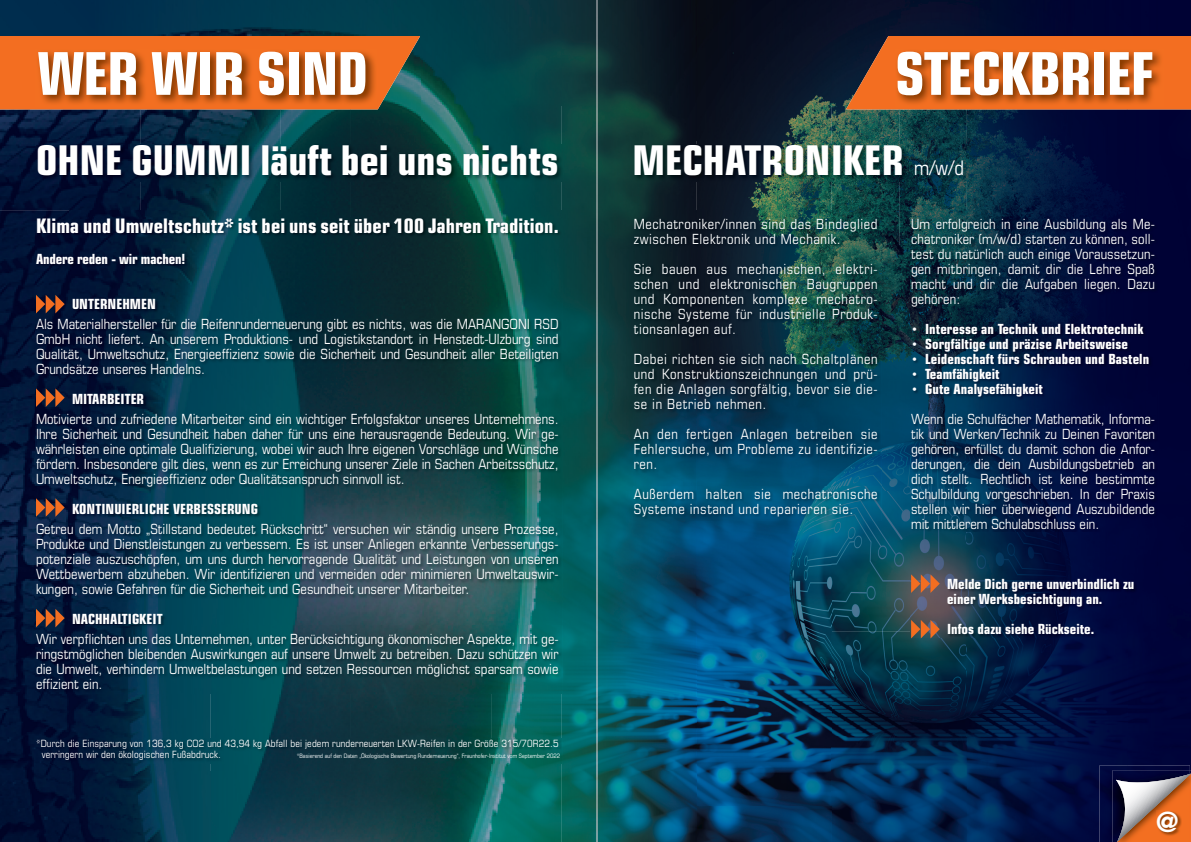
<style>
.page{position:relative;width:1191px;height:842px;background:#fff}
.page>*{position:absolute;margin:0;border:0;box-sizing:border-box;transform-origin:0 0}
.t1{font:700 condensed 59px "Eurostile LT Std";letter-spacing:-.02em;color:#fff}
.t2{font:700 condensed 41px "Eurostile LT Std";color:#fff}
.t3{font:700 condensed 28px "Eurostile LT Std";color:#fff}
.t4{font:700 condensed 20px "Eurostile LT Std";letter-spacing:.005em;color:#fff}
.t5{font:condensed 14px/15px "Eurostile LT Std";letter-spacing:.01em;color:#fff;text-align:justify}
.t6{font:700 condensed 14px/15px "Eurostile LT Std";color:#fff}
.t7{font:condensed 14px/15px "Eurostile LT Std";letter-spacing:.04em;color:#fff}
.t8{font:condensed 10px/11px "Eurostile LT Std";letter-spacing:.01em;color:#fff}
.t9{font:condensed 6px "Eurostile LT Std";color:#fff}
.s1{font-weight:400;font-size:20px}
.s2{font-family:"Eurostile LT Std Bold Ex 2";font-weight:400;font-stretch:normal}
</style>
<div class="page">
<img style="left:0;top:0;width:210px;height:36px">
<img style="left:210px;top:0;width:211px;height:70px">
<img style="left:421px;top:0;width:140px;height:218px">
<img style="left:561px;top:0;width:35px;height:842px">
<img style="left:351px;top:70px;width:70px;height:148px">
<img style="left:0;top:109px;width:280px;height:101px">
<img style="left:280px;top:109px;width:71px;height:109px">
<img style="left:0;top:210px;width:70px;height:211px">
<img style="left:70px;top:210px;width:211px;height:8px">
<img style="left:0;top:421px;width:36px;height:210px">
<img style="left:0;top:631px;width:70px;height:211px">
<img style="left:70px;top:694px;width:491px;height:148px">
<img style="left:696px;top:0;width:135px;height:218px">
<div style="left:831px;top:0;width:136px;height:70px;background:#09112b"></div>
<img style="left:831px;top:70px;width:68px;height:175px">
<img style="left:899px;top:109px;width:68px;height:136px">
<img style="left:881px;top:245px;width:29px;height:246px">
<img style="left:696px;top:520px;width:135px;height:322px">
<img style="left:831px;top:491px;width:79px;height:140px">
<img style="left:831px;top:631px;width:136px;height:211px">
<img style="left:598px;top:0;width:98px;height:245px">
<img style="left:598px;top:245px;width:35px;height:246px">
<img style="left:598px;top:491px;width:98px;height:351px">
<img style="left:967px;top:0;width:224px;height:36px">
<img style="left:967px;top:109px;width:160px;height:733px">
<div style="left:1127px;top:109px;width:64px;height:242px;background:#000235"></div>
<div style="left:1158px;top:351px;width:33px;height:245px;background:#000337"></div>
<div style="left:1127px;top:596px;width:64px;height:174px;background:#000439"></div>
<img style="left:1099px;top:765px;width:90px;height:77px">
<img style="left:1112px;top:770px;width:4px;height:72px">
<svg style="left:1116px;top:770px;width:75px;height:72px;background:#a47462"></svg>
<svg style="left:846px;top:36px;width:345px;height:73px;background:#cd6024"></svg>
<svg style="left:0;top:36px;width:420px;height:73px;background:#d46c2a"></svg>
<img style="left:36px;top:49px;width:341px;height:58px">
<img style="left:895px;top:49px;width:268px;height:58px">
<img style="left:36px;top:218px;width:526px;height:476px">
<img style="left:910px;top:218px;width:57px;height:420px">
<div style="left:1126px;top:218px;width:32px;height:420px;background:#000335"></div>
<img style="left:633px;top:218px;width:248px;height:302px">
<img style="left:36px;top:144px;width:527px;height:37px">
<img style="left:1156px;top:811px;width:25px;height:25px">
<svg style="left:36px;top:295px;width:29px;height:18px"></svg>
<svg style="left:36px;top:609px;width:29px;height:18px"></svg>
<svg style="left:36px;top:498px;width:29px;height:19px"></svg>
<svg style="left:36px;top:388px;width:29px;height:19px"></svg>
<svg style="left:911px;top:574px;width:28px;height:19px"></svg>
<svg style="left:911px;top:620px;width:28px;height:18px"></svg>
<img style="left:36px;top:738px;width:526px;height:25px">
<img style="left:633px;top:144px;width:335px;height:37px">
<h1 class="t1" style="left:37px;top:38px;width:332px">WER WIR SIND</h1>
<h1 class="t1" style="left:895px;top:38px;width:260px">STECKBRIEF</h1>
<h2 class="t2" style="left:36px;top:136px;width:524px">OHNE GUMMI läuft bei uns nichts</h2>
<h3 class="t4" style="left:36px;top:214px;width:524px">Klima und Umweltschutz* ist bei uns seit über 100 Jahren Tradition.</h3>
<p class="t6" style="left:36px;top:252px;width:151px">Andere reden - wir machen!</p>
<p class="t6" style="left:72px;top:297px;width:85px">UNTERNEHMEN</p>
<p class="t5" style="left:36px;top:317px;width:524px">Als Materialhersteller für die Reifenrunderneuerung gibt es nichts, was die MARANGONI RSD GmbH nicht liefert. An unserem Produktions- und Logistikstandort in Henstedt-Ulzburg sind Qualität, Umweltschutz, Energieeffizienz sowie die Sicherheit und Gesundheit aller Beteiligten Grundsätze unseres Handelns.</p>
<p class="t6" style="left:72px;top:392px;width:74px">MITARBEITER</p>
<p class="t5" style="left:36px;top:412px;width:524px">Motivierte und zufriedene Mitarbeiter sind ein wichtiger Erfolgsfaktor unseres Unternehmens.<br>Ihre Sicherheit und Gesundheit haben daher für uns eine herausragende Bedeutung. Wir ge&shy;währleisten eine optimale Qualifizierung, wobei wir auch Ihre eigenen Vorschläge und Wünsche fördern. Insbesondere gilt dies, wenn es zur Erreichung unserer Ziele in Sachen Arbeitsschutz, Umweltschutz, Energieeffizienz oder Qualitätsanspruch sinnvoll ist.</p>
<p class="t6" style="left:72px;top:502px;width:187px">KONTINUIERLICHE VERBESSERUNG</p>
<p class="t5" style="left:36px;top:522px;width:524px">Getreu dem Motto „Stillstand bedeutet Rückschritt“ versuchen wir ständig unsere Prozesse, Produkte und Dienstleistungen zu verbessern. Es ist unser Anliegen erkannte Verbesserungs&shy;potenziale auszuschöpfen, um uns durch hervorragende Qualität und Leistungen von unseren Wettbewerbern abzuheben. Wir identifizieren und vermeiden oder minimieren Umweltauswir&shy;kungen, sowie Gefahren für die Sicherheit und Gesundheit unserer Mitarbeiter.</p>
<p class="t6" style="left:72px;top:612px;width:92px">NACHHALTIGKEIT</p>
<p class="t5" style="left:36px;top:631px;width:524px">Wir verpflichten uns das Unternehmen, unter Berücksichtigung ökonomischer Aspekte, mit ge&shy;ringstmöglichen bleibenden Auswirkungen auf unsere Umwelt zu betreiben. Dazu schützen wir die Umwelt, verhindern Umweltbelastungen und setzen Ressourcen möglichst sparsam sowie effizient ein.</p>
<p class="t8" style="left:42px;top:737px;width:518px;text-indent:-6px">*Durch die Einsparung von 136,3 kg CO2 und 43,94 kg Abfall bei jedem runderneuerten LKW-Reifen in der Größe 315/70R22.5 verringern wir den ökologischen Fußabdruck.</p>
<p class="t9" style="left:297px;top:752px;width:265px">*Basierend auf den Daten „Ökologische Bewertung Runderneuerung", Fraunhofer-Institut vom September 2022</p>
<h2 class="t2" style="left:632px;top:136px;width:333px">MECHATRONIKER <span class="s1">m/w/d</span></h2>
<p class="t7" style="left:634px;top:216px;width:245px">Mechatroniker/innen sind das Bindeglied zwischen Elektronik und Mechanik.</p>
<p class="t5" style="left:634px;top:261px;width:245px">Sie bauen aus mechanischen, elektri&shy;schen und elektronischen Baugruppen und Komponenten komplexe mechatro&shy;nische Systeme für industrielle Produk&shy;tionsanlagen auf.</p>
<p class="t5" style="left:634px;top:351px;width:245px">Dabei richten sie sich nach Schaltplänen und Konstruktionszeichnungen und prü&shy;fen die Anlagen sorgfältig, bevor sie die&shy;se in Betrieb nehmen.</p>
<p class="t5" style="left:634px;top:426px;width:245px">An den fertigen Anlagen betreiben sie Fehlersuche, um Probleme zu identifizie&shy;ren.</p>
<p class="t7" style="left:634px;top:486px;width:245px">Außerdem halten sie mechatronische<br>Systeme instand und reparieren sie.</p>
<p class="t5" style="left:911px;top:216px;width:245px">Um erfolgreich in eine Ausbildung als Me&shy;chatroniker (m/w/d) starten zu können, soll&shy;test du natürlich auch einige Voraussetzun&shy;gen mitbringen, damit dir die Lehre Spaß macht und dir die Aufgaben liegen. Dazu gehören:</p>
<p class="t6" style="left:911px;top:321px;width:240px"><span class="s2">·</span> Interesse an Technik und Elektrotechnik <span class="s2">·</span> Sorgfältige und präzise Arbeitsweise<br><span class="s2">·</span> Leidenschaft fürs Schrauben und Basteln <span class="s2">·</span> Teamfähigkeit<br><span class="s2">·</span> Gute Analysefähigkeit</p>
<p class="t5" style="left:911px;top:411px;width:245px">Wenn die Schulfächer Mathematik, Informa&shy;tik und Werken/Technik zu Deinen Favoriten gehören, erfüllst du damit schon die Anfor&shy;derungen, die dein Ausbildungsbetrieb an dich stellt. Rechtlich ist keine bestimmte Schulbildung vorgeschrieben. In der Praxis stellen wir hier überwiegend Auszubildende mit mittlerem Schulabschluss ein.</p>
<p class="t6" style="left:947px;top:576px;width:189px">Melde Dich gerne unverbindlich zu einer Werksbesichtigung an.</p>
<p class="t6" style="left:947px;top:621px;width:148px">Infos dazu siehe Rückseite.</p>
<h3 class="t3" style="left:1156px;top:805px;width:24px">@</h3>
</div>
